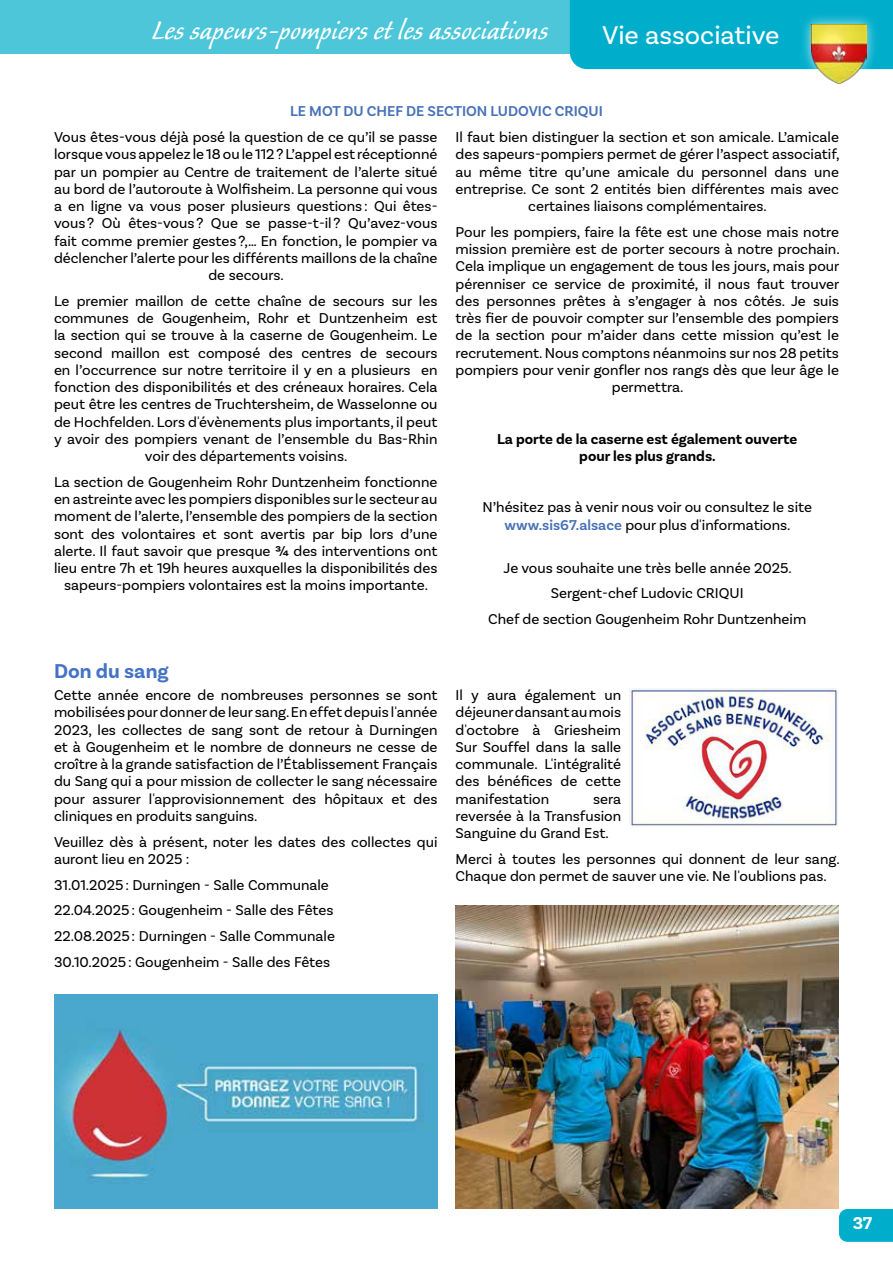
<style>
.page{position:relative;width:893px;height:1263px;background:#fff}
.page>*{position:absolute;margin:0;border:0;box-sizing:border-box;transform-origin:0 0}
.t1{font:34.5px "Caliban Std";color:#fff}
.t2{font:27px "Basic Sans";color:#fff}
.t3{font:700 21px "Basic Sans";color:#4573c4}
.t4{font:700 18px "Basic Sans";color:#fff}
.t5{font:15px/17.2px "Basic Sans";color:#000;text-align:center}
.t6{font:700 15px/17.2px "Basic Sans";color:#000;text-align:center}
.t7{font:600 15px "Basic Sans";color:#4771b6}
.s1{font-weight:600;color:#4771b6}
</style>
<div class="page">
<div style="left:0;top:0;width:600px;height:54px;background:#4dc6da"></div>
<div style="left:570px;top:0;width:323px;height:69px;background:#00aecb"></div>
<div style="left:800px;top:13px;width:77px;height:82px;background:#fff;opacity:.75"></div>
<img style="left:812px;top:24px;width:54px;height:60px">
<div style="left:839px;top:1209px;width:54px;height:33px;background:#00aecb"></div>
<img style="left:455px;top:905px;width:384px;height:304px">
<img style="left:54px;top:994px;width:383px;height:215px">
<img style="left:630px;top:689px;width:209px;height:138px">
<h1 class="t1" style="left:152px;top:13px;width:398px">Les sapeurs-pompiers et les associations</h1>
<h2 class="t2" style="left:602px;top:19px;width:179px">Vie associative</h2>
<p class="t7" style="left:290px;top:102px;width:314px">LE MOT DU CHEF DE SECTION LUDOVIC CRIQUI</p>
<p class="t5" style="left:54px;top:128px;width:385px">Vous êtes-vous déjà posé la question de ce qu’il se passe lorsque vous appelez le 18 ou le 112? L’appel est réceptionné par un pompier au Centre de traitement de l’alerte situé au bord de l’autoroute à Wolfisheim. La personne qui vous a en ligne va vous poser plusieurs questions : Qui êtes&shy;vous ? Où êtes-vous ? Que se passe-t-il ? Qu’avez-vous fait comme premier gestes ?,… En fonction, le pompier va déclencher l’alerte pour les différents maillons de la chaîne de secours.</p>
<p class="t5" style="left:54px;top:292px;width:385px">Le premier maillon de cette chaîne de secours sur les communes de Gougenheim, Rohr et Duntzenheim est la section qui se trouve à la caserne de Gougenheim. Le second maillon est composé des centres de secours en l’occurrence sur notre territoire il y en a plusieurs en fonction des disponibilités et des créneaux horaires. Cela peut être les centres de Truchtersheim, de Wasselonne ou de Hochfelden. Lors d'évènements plus importants, il peut y avoir des pompiers venant de l’ensemble du Bas-Rhin voir des départements voisins.</p>
<p class="t5" style="left:54px;top:473px;width:385px">La section de Gougenheim Rohr Duntzenheim fonctionne en astreinte avec les pompiers disponibles sur le secteur au moment de l’alerte, l’ensemble des pompiers de la section sont des volontaires et sont avertis par bip lors d’une alerte. Il faut savoir que presque ¾ des interventions ont lieu entre 7h et 19h heures auxquelles la disponibilités des sapeurs-pompiers volontaires est la moins importante.</p>
<p class="t5" style="left:455px;top:128px;width:386px">Il faut bien distinguer la section et son amicale. L’amicale des sapeurs-pompiers permet de gérer l’aspect associatif, au même titre qu’une amicale du personnel dans une entreprise. Ce sont 2 entités bien différentes mais avec certaines liaisons complémentaires.</p>
<p class="t5" style="left:455px;top:223px;width:386px">Pour les pompiers, faire la fête est une chose mais notre mission première est de porter secours à notre prochain.<br>Cela implique un engagement de tous les jours, mais pour pérenniser ce service de proximité, il nous faut trouver des personnes prêtes à s’engager à nos côtés. Je suis très fier de pouvoir compter sur l’ensemble des pompiers de la section pour m’aider dans cette mission qu’est le recrutement. Nous comptons néanmoins sur nos 28 petits pompiers pour venir gonfler nos rangs dès que leur âge le permettra.</p>
<p class="t6" style="left:497px;top:430px;width:302px">La porte de la caserne est également ouverte pour les plus grands.</p>
<p class="t5" style="left:482px;top:499px;width:331px">N’hésitez pas à venir nous voir ou consultez le site <span class="s1">www.sis67.alsace</span> pour plus d'informations.</p>
<p class="t5" style="left:488px;top:555px;width:320px;line-height:25.8px">Je vous souhaite une très belle année 2025.<br>Sergent-chef Ludovic CRIQUI<br>Chef de section Gougenheim Rohr Duntzenheim</p>
<h3 class="t3" style="left:54px;top:658px;width:116px">Don du sang</h3>
<p class="t5" style="left:54px;top:686px;width:385px;text-align:justify">Cette année encore de nombreuses personnes se sont mobilisées pour donner de leur sang. En effet depuis l'année 2023, les collectes de sang sont de retour à Durningen et à Gougenheim et le nombre de donneurs ne cesse de croître à la grande satisfaction de l’Établissement Français du Sang qui a pour mission de collecter le sang nécessaire pour assurer l'approvisionnement des hôpitaux et des cliniques en produits sanguins.</p>
<p class="t5" style="left:54px;top:833px;width:385px;text-align:left">Veuillez dès à présent, noter les dates des collectes qui auront lieu en 2025 :</p>
<p class="t5" style="left:54px;top:871px;width:282px;line-height:25.8px;text-align:left">31.01.2025: Durningen - Salle Communale 22.04.2025: Gougenheim - Salle des Fêtes 22.08.2025: Durningen - Salle Communale 30.10.2025: Gougenheim - Salle des Fêtes</p>
<p class="t5" style="left:455px;top:686px;width:167px;text-align:justify">Il y aura également un déjeuner dansant au mois d'octobre à Griesheim Sur Souffel dans la salle communale. L'intégralité des bénéfices de cette manifestation</p>
<p class="t5" style="left:455px;top:790px;width:167px;text-align:justify;text-indent:138px">sera reversée à la Transfusion Sanguine du Grand Est.</p>
<p class="t5" style="left:455px;top:850px;width:386px;text-align:left">Merci à toutes les personnes qui donnent de leur sang.<br>Chaque don permet de sauver une vie. Ne l'oublions pas.</p>
<p class="t4" style="left:853px;top:1212px;width:21px">37</p>
</div>
